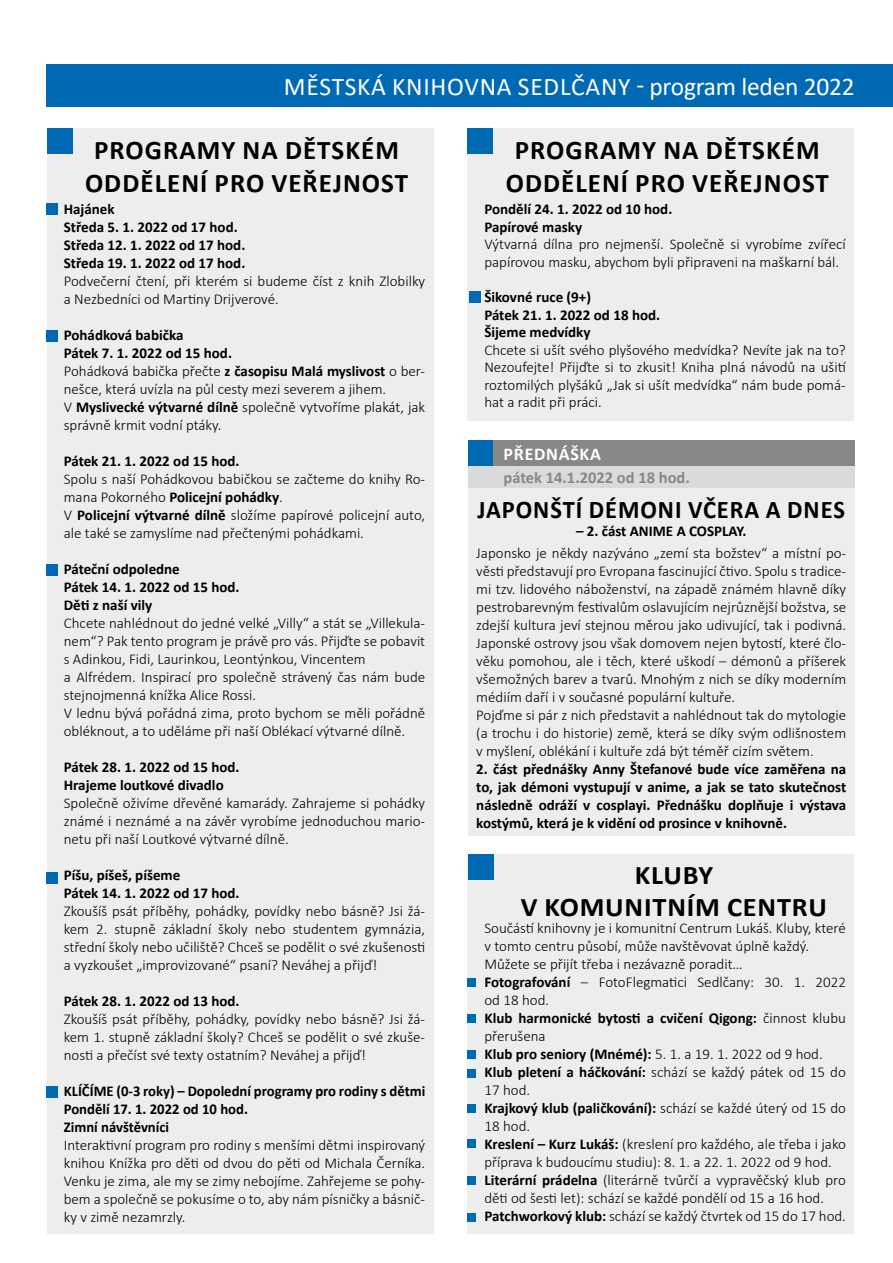
<style>
.page{position:relative;width:893px;height:1263px;background:#fff}
.page>*{position:absolute;margin:0;border:0;box-sizing:border-box;transform-origin:0 0}
.t1{font:700 27px/33px "Calibri";letter-spacing:.04em;color:#000;text-align:center}
.t2{font:700 27px/32.4px "Calibri";letter-spacing:.04em;color:#000;text-align:center;scale:1.05 1}
.t3{font:25.5px "Calibri";letter-spacing:.025em;color:#fff}
.t4{font:700 25.5px "Calibri";letter-spacing:.04em;color:#000;scale:.96 1}
.t5{font:700 18px "Calibri";letter-spacing:.04em;color:#fff}
.t6{font:700 16.5px "Calibri";color:#878787}
.t7{font:300 15px/18px "Calibri";color:#000}
.t8{font:700 15px/18px "Calibri";color:#000}
.s1{font-weight:700}
</style>
<div class="page">
<div style="left:467px;top:854px;width:387px;height:379px;background:#ededed"></div>
<div style="left:468px;top:854px;width:25px;height:26px;background:#0069b4"></div>
<div style="left:467px;top:978px;width:9px;height:9px;background:#0069b4"></div>
<div style="left:467px;top:1014px;width:9px;height:9px;background:#0069b4"></div>
<div style="left:467px;top:1050px;width:9px;height:8px;background:#0069b4"></div>
<div style="left:467px;top:1213px;width:9px;height:8px;background:#0069b4"></div>
<div style="left:467px;top:1069px;width:9px;height:8px;background:#0069b4"></div>
<div style="left:467px;top:1104px;width:9px;height:9px;background:#0069b4"></div>
<div style="left:467px;top:1176px;width:9px;height:8px;background:#0069b4"></div>
<div style="left:468px;top:1139px;width:8px;height:9px;background:#0069b4"></div>
<div style="left:47px;top:64px;width:846px;height:42px;background:#0069b4"></div>
<div style="left:47px;top:128px;width:387px;height:1105px;background:#ededed"></div>
<div style="left:47px;top:128px;width:25px;height:26px;background:#0069b4"></div>
<div style="left:47px;top:331px;width:11px;height:11px;background:#0069b4"></div>
<div style="left:47px;top:204px;width:11px;height:11px;background:#0069b4"></div>
<div style="left:47px;top:872px;width:11px;height:11px;background:#0069b4"></div>
<div style="left:47px;top:1086px;width:11px;height:11px;background:#0069b4"></div>
<div style="left:468px;top:440px;width:387px;height:395px;background:#ededed"></div>
<div style="left:468px;top:440px;width:25px;height:26px;background:#0069b4"></div>
<div style="left:493px;top:440px;width:362px;height:26px;background:#878787"></div>
<div style="left:468px;top:466px;width:387px;height:22px;background:#dadada"></div>
<div style="left:467px;top:128px;width:387px;height:293px;background:#ededed"></div>
<div style="left:467px;top:128px;width:26px;height:26px;background:#0069b4"></div>
<div style="left:47px;top:564px;width:11px;height:11px;background:#0069b4"></div>
<div style="left:469px;top:292px;width:11px;height:11px;background:#0069b4"></div>
<h2 class="t3" style="left:284px;top:68px;width:572px">MĚSTSKÁ KNIHOVNA SEDLČANY - program leden 2022</h2>
<h1 class="t1" style="left:85px;top:133px;width:325px">PROGRAMY NA DĚTSKÉM<br>ODDĚLENÍ PRO VEŘEJNOST</h1>
<p class="t8" style="left:64px;top:200px;width:183px">Hajánek<br>Středa 5. 1. 2022 od 17 hod.<br>Středa 12. 1. 2022 od 17 hod.<br>Středa 19. 1. 2022 od 17 hod.</p>
<p class="t7" style="left:64px;top:272px;width:363px">Podvečerní čtení, při kterém si budeme číst z knih Zlobilky a Nezbedníci od Martiny Drijverové.</p>
<p class="t7" style="left:64px;top:326px;width:363px"><span class="s1">Pohádková babička<br>Pátek 7. 1. 2022 od 15 hod.<br></span>Pohádková babička přečte <span class="s1">z časopisu Malá myslivost</span> o ber&shy;nešce, která uvízla na půl cesty mezi severem a jihem.<br>V <span class="s1">Myslivecké výtvarné dílně</span> společně vytvoříme plakát, jak správně krmit vodní ptáky.</p>
<p class="t8" style="left:64px;top:452px;width:177px">Pátek 21. 1. 2022 od 15 hod.</p>
<p class="t7" style="left:64px;top:470px;width:363px">Spolu s naší Pohádkovou babičkou se začteme do knihy Ro&shy;mana Pokorného <span class="s1">Policejní pohádky</span>.<br>V <span class="s1">Policejní výtvarné dílně</span> složíme papírové policejní auto, ale také se zamyslíme nad přečtenými pohádkami.</p>
<p class="t8" style="left:64px;top:560px;width:177px">Páteční odpoledne<br>Pátek 14. 1. 2022 od 15 hod.<br>Děti z naší vily</p>
<p class="t7" style="left:64px;top:614px;width:363px">Chcete nahlédnout do jedné velké „Villy“ a stát se „Villekula&shy;nem“? Pak tento program je právě pro vás. Přijďte se pobavit s Adinkou, Fidi, Laurinkou, Leontýnkou, Vincentem<br>a Alfrédem. Inspirací pro společně strávený čas nám bude stejnojmenná knížka Alice Rossi.<br>V lednu bývá pořádná zima, proto bychom se měli pořádně obléknout, a to uděláme při naší Oblékací výtvarné dílně.</p>
<p class="t8" style="left:64px;top:758px;width:177px">Pátek 28. 1. 2022 od 15 hod.<br>Hrajeme loutkové divadlo</p>
<p class="t7" style="left:64px;top:794px;width:363px;text-align:justify">Společně oživíme dřevěné kamarády. Zahrajeme si pohádky známé i neznámé a na závěr vyrobíme jednoduchou mario&shy;netu při naší Loutkové výtvarné dílně.</p>
<p class="t8" style="left:64px;top:866px;width:177px">Píšu, píšeš, píšeme<br>Pátek 14. 1. 2022 od 17 hod.</p>
<p class="t7" style="left:64px;top:902px;width:363px;text-align:justify">Zkoušíš psát příběhy, pohádky, povídky nebo básně? Jsi žá&shy;kem 2. stupně základní školy nebo studentem gymnázia, střední školy nebo učiliště? Chceš se podělit o své zkušenosti a vyzkoušet „improvizované“ psaní? Neváhej a přijď!</p>
<p class="t8" style="left:64px;top:992px;width:177px">Pátek 28. 1. 2022 od 13 hod.</p>
<p class="t7" style="left:64px;top:1010px;width:363px;text-align:justify">Zkoušíš psát příběhy, pohádky, povídky nebo básně? Jsi žá&shy;kem 1. stupně základní školy? Chceš se podělit o své zkuše&shy;nosti a přečíst své texty ostatním? Neváhej a přijď!</p>
<p class="t8" style="left:64px;top:1082px;width:363px">KLÍČÍME (0-3 roky) – Dopolední programy pro rodiny s dětmi<br>Pondělí 17. 1. 2022 od 10 hod.<br>Zimní návštěvníci</p>
<p class="t7" style="left:64px;top:1136px;width:363px;text-align:justify">Interaktivní program pro rodiny s menšími dětmi inspirovaný knihou Knížka pro děti od dvou do pěti od Michala Černíka.<br>Venku je zima, ale my se zimy nebojíme. Zahřejeme se pohy&shy;bem a společně se pokusíme o to, aby nám písničky a básnič&shy;ky v zimě nezamrzly.</p>
<h1 class="t1" style="left:506px;top:133px;width:325px">PROGRAMY NA DĚTSKÉM<br>ODDĚLENÍ PRO VEŘEJNOST</h1>
<p class="t8" style="left:484px;top:200px;width:189px;line-height:17.5px">Pondělí 24. 1. 2022 od 10 hod.<br>Papírové masky</p>
<p class="t7" style="left:484px;top:235px;width:363px;line-height:17.5px">Výtvarná dílna pro nejmenší. Společně si vyrobíme zvířecí papírovou masku, abychom byli připraveni na maškarní bál.</p>
<p class="t8" style="left:484px;top:288px;width:177px;line-height:17.5px">Šikovné ruce (9+)<br>Pátek 21. 1. 2022 od 18 hod.<br>Šijeme medvídky</p>
<p class="t7" style="left:484px;top:341px;width:363px;line-height:17.5px;text-align:justify">Chcete si ušít svého plyšového medvídka? Nevíte jak na to?<br>Nezoufejte! Přijďte si to zkusit! Kniha plná návodů na ušití roztomilých plyšáků „Jak si ušít medvídka“ nám bude pomá&shy;hat a radit při práci.</p>
<p class="t5" style="left:504px;top:441px;width:99px">PŘEDNÁŠKA</p>
<h2 class="t4" style="left:477px;top:492px;width:384px">JAPONŠTÍ DÉMONI VČERA A DNES</h2>
<p class="t8" style="left:576px;top:522px;width:172px">– 2. část ANIME A COSPLAY.</p>
<p class="t7" style="left:476px;top:544px;width:371px">Japonsko je někdy nazýváno „zemí sta božstev“ a místní po&shy;věsti představují pro Evropana fascinující čtivo. Spolu s tradice&shy;mi tzv. lidového náboženství, na západě známém hlavně díky pestrobarevným festivalům oslavujícím nejrůznější božstva, se zdejší kultura jeví stejnou měrou jako udivující, tak i podivná.<br>Japonské ostrovy jsou však domovem nejen bytostí, které člo&shy;věku pomohou, ale i těch, které uškodí – démonů a příšerek všemožných barev a tvarů. Mnohým z nich se díky moderním médiím daří i v současné populární kultuře.<br>Pojďme si pár z nich představit a nahlédnout tak do mytologie (a trochu i do historie) země, která se díky svým odlišnostem v myšlení, oblékání i kultuře zdá být téměř cizím světem.</p>
<p class="t8" style="left:476px;top:760px;width:371px;text-align:justify">2. část přednášky Anny Štefanové bude více zaměřena na to, jak démoni vystupují v anime, a jak se tato skutečnost následně odráží v cosplayi. Přednášku doplňuje i výstava kostýmů, která je k vidění od prosince v knihovně.</p>
<p class="t6" style="left:503px;top:466px;width:188px">pátek 14.1.2022 od 18 hod.</p>
<h1 class="t2" style="left:521px;top:858px;width:293px">KLUBY<br>V KOMUNITNÍM CENTRU</h1>
<p class="t7" style="left:484px;top:919px;width:363px">Součástí knihovny je i komunitní Centrum Lukáš. Kluby, které v tomto centru působí, může navštěvovat úplně každý.<br>Můžete se přijít třeba i nezávazně poradit…<br><span class="s1">Fotografování</span> – FotoFlegmatici Sedlčany: 30. 1. 2022 od 18 hod.<br><span class="s1">Klub harmonické bytosti a cvičení Qigong:</span> činnost klubu přerušena<br><span class="s1">Klub pro seniory (Mnémé):</span> 5. 1. a 19. 1. 2022 od 9 hod.<br><span class="s1">Klub pletení a háčkování:</span> schází se každý pátek od 15 do 17 hod.<br><span class="s1">Krajkový klub (paličkování):</span> schází se každé úterý od 15 do 18 hod.<br><span class="s1">Kreslení – Kurz Lukáš:</span> (kreslení pro každého, ale třeba i jako příprava k budoucímu studiu): 8. 1. a 22. 1. 2022 od 9 hod.<br><span class="s1">Literární prádelna</span> (literárně tvůrčí a vypravěčský klub pro děti od šesti let): schází se každé pondělí od 15 a 16 hod.<br><span class="s1">Patchworkový klub:</span> schází se každý čtvrtek od 15 do 17 hod.</p>
</div>
